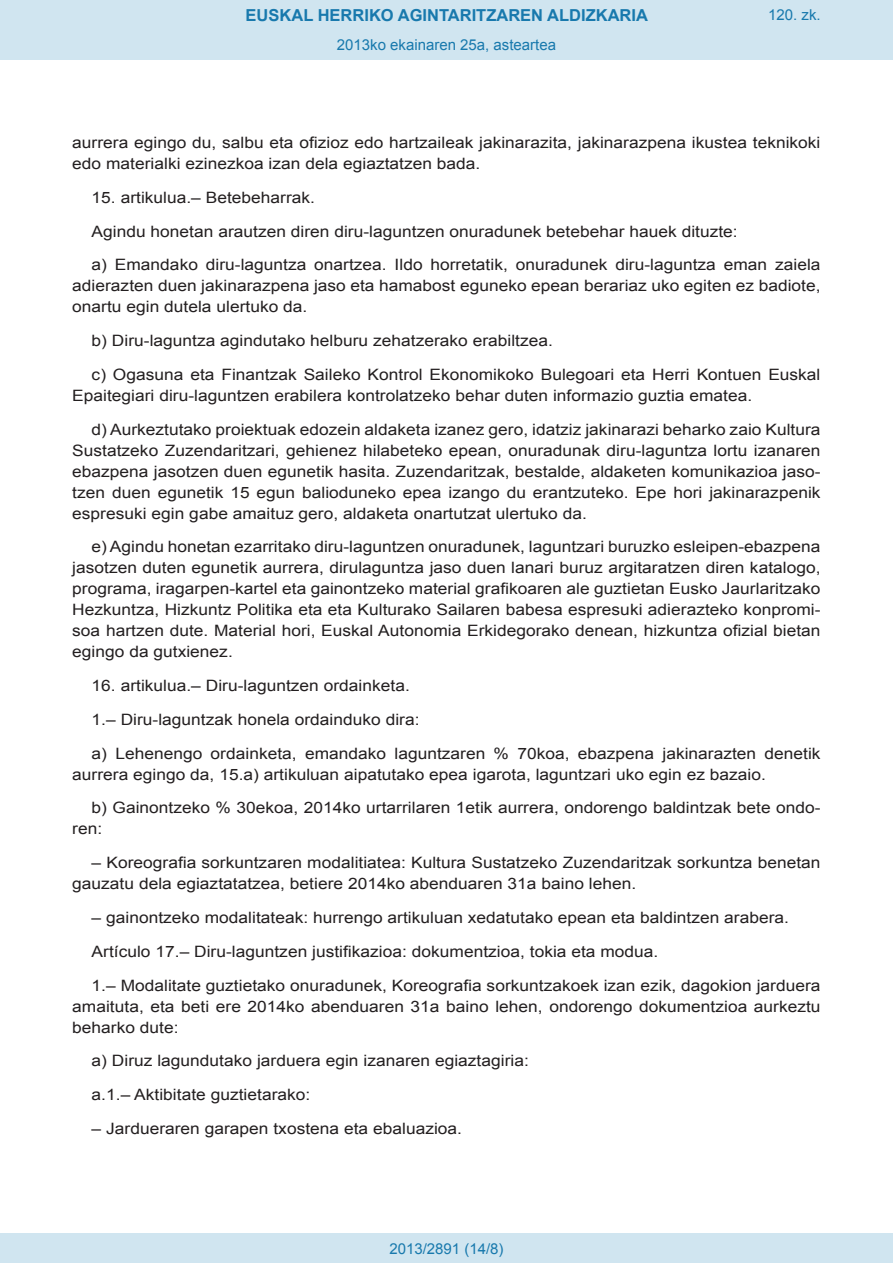
<style>
.page{position:relative;width:893px;height:1263px;background:#fff}
.page>*{position:absolute;margin:0;border:0;box-sizing:border-box;transform-origin:0 0}
.t1{font:700 16.5px "Arial";color:#1879ad}
.BOPVDetalle{font:15.6px/21px "Arial";color:#231f20;scale:1.11 1}
.Paginacion_Centro{font:15px "Arial";color:#1879ad}
</style>
<div class="page">
<div style="left:0;top:0;width:893px;height:60px;background:#d0e5f0"></div>
<div style="left:0;top:1233px;width:893px;height:30px;background:#d0e5f0"></div>
<p class="t1" style="left:246px;top:4px;width:404px">EUSKAL HERRIKO AGINTARITZAREN ALDIZKARIA</p>
<p class="Paginacion_Centro" style="left:337px;top:35px;width:221px">2013ko ekainaren 25a, asteartea</p>
<p class="Paginacion_Centro" style="left:768px;top:5px;width:54px">120. zk.</p>
<p class="BOPVDetalle" style="left:72px;top:132px;width:676px">aurrera egingo du, salbu eta ofizioz edo hartzaileak jakinarazita, jakinarazpena ikustea teknikoki edo materialki ezinezkoa izan dela egiaztatzen bada.</p>
<p class="BOPVDetalle" style="left:92px;top:187px;width:203px">15. artikulua.– Betebeharrak.</p>
<p class="BOPVDetalle" style="left:92px;top:221px;width:584px">Agindu honetan arautzen diren diru-laguntzen onuradunek betebehar hauek dituzte:</p>
<p class="BOPVDetalle" style="left:72px;top:255px;width:676px;text-align:justify;text-indent:19px">a) Emandako diru-laguntza onartzea. Ildo horretatik, onuradunek diru-laguntza eman zaiela adierazten duen jakinarazpena jaso eta hamabost eguneko epean berariaz uko egiten ez badiote, onartu egin dutela ulertuko da.</p>
<p class="BOPVDetalle" style="left:92px;top:330px;width:417px">b) Diru-laguntza agindutako helburu zehatzerako erabiltzea.</p>
<p class="BOPVDetalle" style="left:72px;top:364px;width:676px;text-indent:19px">c) Ogasuna eta Finantzak Saileko Kontrol Ekonomikoko Bulegoari eta Herri Kontuen Euskal<br>Epaitegiari diru-laguntzen erabilera kontrolatzeko behar duten informazio guztia ematea.</p>
<p class="BOPVDetalle" style="left:72px;top:419px;width:676px;text-align:justify;text-indent:19px">d) Aurkeztutako proiektuak edozein aldaketa izanez gero, idatziz jakinarazi beharko zaio Kultura Sustatzeko Zuzendaritzari, gehienez hilabeteko epean, onuradunak diru-laguntza lortu izanaren ebazpena jasotzen duen egunetik hasita. Zuzendaritzak, bestalde, aldaketen komunikazioa jaso&shy;tzen duen egunetik 15 egun balioduneko epea izango du erantzuteko. Epe hori jakinarazpenik espresuki egin gabe amaituz gero, aldaketa onartutzat ulertuko da.</p>
<p class="BOPVDetalle" style="left:72px;top:537px;width:676px;text-align:justify;text-indent:19px">e) Agindu honetan ezarritako diru-laguntzen onuradunek, laguntzari buruzko esleipen-ebazpena jasotzen duten egunetik aurrera, dirulaguntza jaso duen lanari buruz argitaratzen diren katalogo, programa, iragarpen-kartel eta gainontzeko material grafikoaren ale guztietan Eusko Jaurlaritzako Hezkuntza, Hizkuntz Politika eta eta Kulturako Sailaren babesa espresuki adierazteko konpromi&shy;soa hartzen dute. Material hori, Euskal Autonomia Erkidegorako denean, hizkuntza ofizial bietan egingo da gutxienez.</p>
<p class="BOPVDetalle" style="left:92px;top:675px;width:288px">16. artikulua.– Diru-laguntzen ordainketa.</p>
<p class="BOPVDetalle" style="left:92px;top:709px;width:297px">1.– Diru-laguntzak honela ordainduko dira:</p>
<p class="BOPVDetalle" style="left:72px;top:743px;width:676px;text-indent:19px">a) Lehenengo ordainketa, emandako laguntzaren % 70koa, ebazpena jakinarazten denetik aurrera egingo da, 15.a) artikuluan aipatutako epea igarota, laguntzari uko egin ez bazaio.</p>
<p class="BOPVDetalle" style="left:72px;top:798px;width:676px;text-indent:19px">b) Gainontzeko % 30ekoa, 2014ko urtarrilaren 1etik aurrera, ondorengo baldintzak bete ondo&shy;ren:</p>
<p class="BOPVDetalle" style="left:72px;top:852px;width:676px;text-indent:19px">– Koreografia sorkuntzaren modalitiatea: Kultura Sustatzeko Zuzendaritzak sorkuntza benetan gauzatu dela egiaztatatzea, betiere 2014ko abenduaren 31a baino lehen.</p>
<p class="BOPVDetalle" style="left:92px;top:907px;width:630px">– gainontzeko modalitateak: hurrengo artikuluan xedatutako epean eta baldintzen arabera.</p>
<p class="BOPVDetalle" style="left:92px;top:941px;width:512px">Artículo 17.– Diru-laguntzen justifikazioa: dokumentzioa, tokia eta modua.</p>
<p class="BOPVDetalle" style="left:72px;top:975px;width:676px;text-align:justify;text-indent:19px">1.– Modalitate guztietako onuradunek, Koreografia sorkuntzakoek izan ezik, dagokion jarduera amaituta, eta beti ere 2014ko abenduaren 31a baino lehen, ondorengo dokumentzioa aurkeztu beharko dute:</p>
<p class="BOPVDetalle" style="left:92px;top:1050px;width:395px">a) Diruz lagundutako jarduera egin izanaren egiaztagiria:</p>
<p class="BOPVDetalle" style="left:92px;top:1084px;width:198px">a.1.– Aktibitate guztietarako:</p>
<p class="BOPVDetalle" style="left:92px;top:1118px;width:335px">– Jardueraren garapen txostena eta ebaluazioa.</p>
<p class="Paginacion_Centro" style="left:389px;top:1238px;width:116px">2013/2891 (14/8)</p>
</div>
